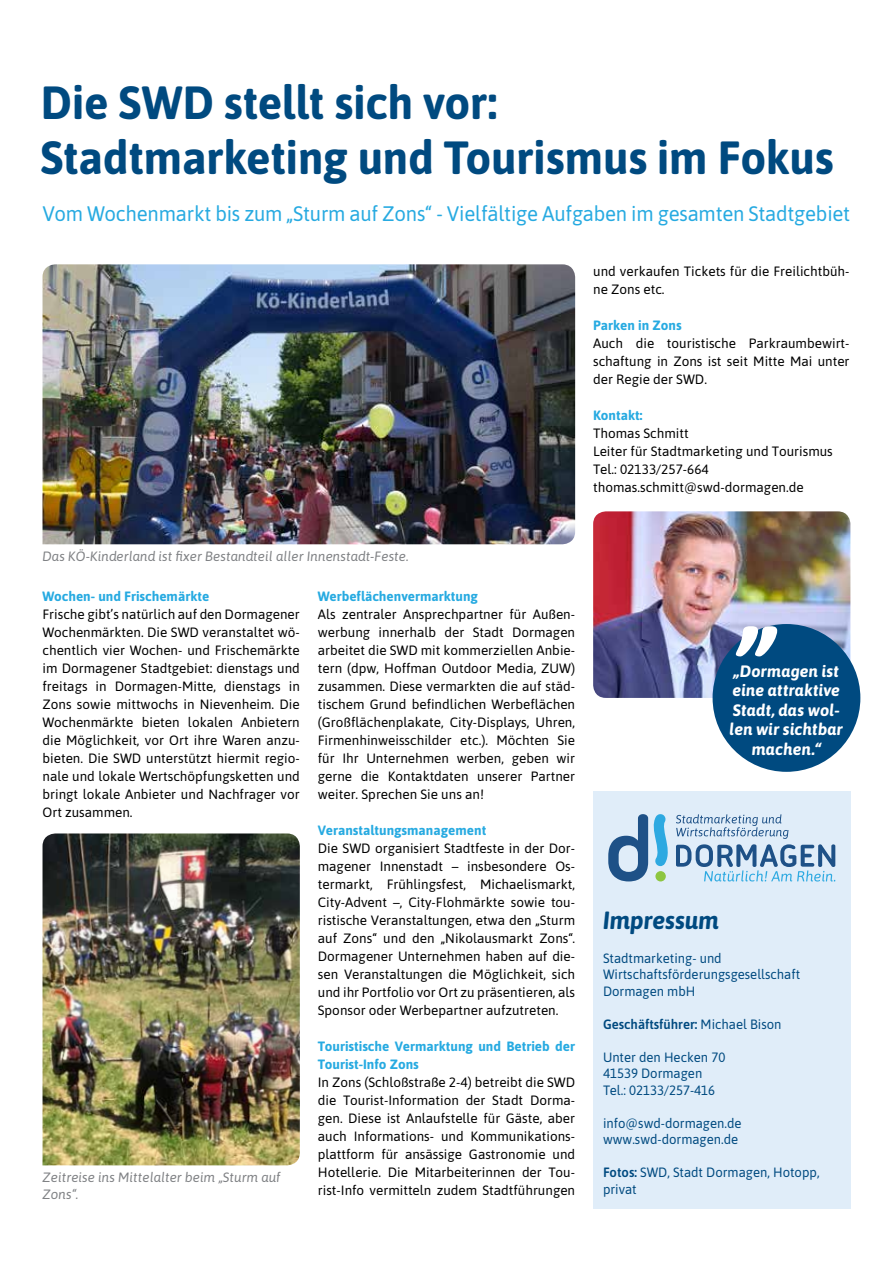
<style>
.page{position:relative;width:893px;height:1263px;background:#fff}
.page>*{position:absolute;margin:0;border:0;box-sizing:border-box;transform-origin:0 0}
.t1{font:700 46.5px/55.8px "Asap";letter-spacing:-.005em;color:#004a80}
.t2{font:italic 700 24.9px "Asap";letter-spacing:-.005em;color:#004a80}
.t3{font:21px "Asap";letter-spacing:-.01em;color:#27aae1}
.t4{font:italic 700 16.5px/19.5px "Asap";letter-spacing:.01em;color:#fff;text-align:center}
.t5{font:13.5px/18px "Asap";color:#000;text-align:justify}
.t6{font:13.5px/16.5px "Asap";color:#004a80}
.t7{font:700 13.5px/18px "Asap";color:#27aae1}
.t8{font:italic 13.5px/16.5px "Asap";color:#808285}
.t9{font:600 13.5px "Asap";color:#004a80}
.s1{font-weight:400}
.s2{font-weight:600}
</style>
<div class="page">
<img style="left:593px;top:511px;width:257px;height:187px">
<div style="left:713px;top:624px;width:147px;height:148px;background:#004a80;border-radius:50%"></div>
<svg style="left:736px;top:626px;width:41px;height:30px"></svg>
<div style="left:593px;top:791px;width:257px;height:418px;background:#e0edf9"></div>
<svg style="left:608px;top:813px;width:62px;height:68px;background:#89b1d0"></svg>
<div style="left:655px;top:871px;width:11px;height:10px;background:#8dc641;border-radius:50%"></div>
<svg style="left:676px;top:814px;width:159px;height:67px;background:#b1c9e0"></svg>
<img style="left:43px;top:264px;width:532px;height:280px">
<img style="left:43px;top:833px;width:257px;height:332px">
<h1 class="t1" style="left:40px;top:72px;width:795px">Die SWD stellt sich vor:<br>Stadtmarketing und Tourismus im Fokus</h1>
<h3 class="t3" style="left:43px;top:199px;width:809px">Vom Wochenmarkt bis zum „Sturm auf Zons“ - Vielfältige Aufgaben im gesamten Stadtgebiet</h3>
<p class="t5" style="left:593px;top:262px;width:258px">und verkaufen Tickets für die Freilichtbüh&shy;ne Zons etc.</p>
<p class="t7" style="left:593px;top:316px;width:90px">Parken in Zons</p>
<p class="t5" style="left:593px;top:334px;width:258px">Auch die touristische Parkraumbewirt&shy;schaftung in Zons ist seit Mitte Mai unter der Regie der SWD.</p>
<p class="t7" style="left:593px;top:406px;width:51px">Kontakt:</p>
<p class="t5" style="left:593px;top:424px;width:241px;text-align:left">Thomas Schmitt<br>Leiter für Stadtmarketing und Tourismus<br>Tel.: 02133/257-664 thomas.schmitt@swd-dormagen.de</p>
<p class="t8" style="left:43px;top:548px;width:368px">Das KÖ-Kinderland ist fixer Bestandteil aller Innenstadt-Feste.</p>
<p class="t7" style="left:43px;top:586px;width:168px">Wochen- und Frischemärkte</p>
<p class="t5" style="left:43px;top:604px;width:259px">Frische gibt’s natürlich auf den Dormagener Wochenmärkten. Die SWD veranstaltet wö&shy;chentlich vier Wochen- und Frischemärkte im Dormagener Stadtgebiet: dienstags und freitags in Dormagen-Mitte, dienstags in Zons sowie mittwochs in Nievenheim. Die Wochenmärkte bieten lokalen Anbietern die Möglichkeit, vor Ort ihre Waren anzu&shy;bieten. Die SWD unterstützt hiermit regio&shy;nale und lokale Wertschöpfungsketten und bringt lokale Anbieter und Nachfrager vor Ort zusammen.</p>
<p class="t8" style="left:43px;top:1169px;width:240px">Zeitreise ins Mittelalter beim „Sturm auf<br>Zons“.</p>
<p class="t7" style="left:318px;top:586px;width:162px">Werbeflächenvermarktung</p>
<p class="t5" style="left:318px;top:604px;width:259px">Als zentraler Ansprechpartner für Außen&shy;werbung innerhalb der Stadt Dormagen arbeitet die SWD mit kommerziellen Anbie&shy;tern (dpw, Hoffman Outdoor Media, ZUW) zusammen. Diese vermarkten die auf städ&shy;tischem Grund befindlichen Werbeflächen (Großflächenplakate, City-Displays, Uhren, Firmenhinweisschilder etc.). Möchten Sie für Ihr Unternehmen werben, geben wir gerne die Kontaktdaten unserer Partner weiter. Sprechen Sie uns an!</p>
<p class="t7" style="left:318px;top:820px;width:170px">Veranstaltungsmanagement</p>
<p class="t5" style="left:318px;top:838px;width:259px">Die SWD organisiert Stadtfeste in der Dor&shy;magener Innenstadt – insbesondere Os&shy;termarkt, Frühlingsfest, Michaelismarkt, City-Advent –, City-Flohmärkte sowie tou&shy;ristische Veranstaltungen, etwa den „Sturm auf Zons“ und den „Nikolausmarkt Zons“.<br>Dormagener Unternehmen haben auf die&shy;sen Veranstaltungen die Möglichkeit, sich und ihr Portfolio vor Ort zu präsentieren, als Sponsor oder Werbepartner aufzutreten.</p>
<p class="t7" style="left:318px;top:1036px;width:259px">Touristische Vermarktung und Betrieb der<br>Tourist-Info Zons</p>
<p class="t5" style="left:318px;top:1072px;width:259px">In Zons (Schloßstraße 2-4) betreibt die SWD die Tourist-Information der Stadt Dorma&shy;gen. Diese ist Anlaufstelle für Gäste, aber auch Informations- und Kommunikations&shy;plattform für ansässige Gastronomie und Hotellerie. Die Mitarbeiterinnen der Tou&shy;rist-Info vermitteln zudem Stadtführungen</p>
<p class="t4" style="left:729px;top:660px;width:115px">„Dormagen ist eine attraktive<br>Stadt, das wol&shy;len wir sichtbar machen.“</p>
<h2 class="t2" style="left:603px;top:903px;width:117px">Impressum</h2>
<p class="t6" style="left:603px;top:949px;width:199px">Stadtmarketing- und<br>Wirtschaftsförderungsgesellschaft<br>Dormagen mbH</p>
<p class="t9" style="left:603px;top:1014px;width:180px">Geschäftsführer: <span class="s1">Michael Bison</span></p>
<p class="t6" style="left:603px;top:1048px;width:124px">Unter den Hecken 70<br>41539 Dormagen<br>Tel.: 02133/257-416</p>
<p class="t6" style="left:603px;top:1114px;width:140px">info@swd-dormagen.de www.swd-dormagen.de</p>
<p class="t6" style="left:603px;top:1164px;width:218px"><span class="s2">Fotos:</span> SWD, Stadt Dormagen, Hotopp, privat</p>
</div>
